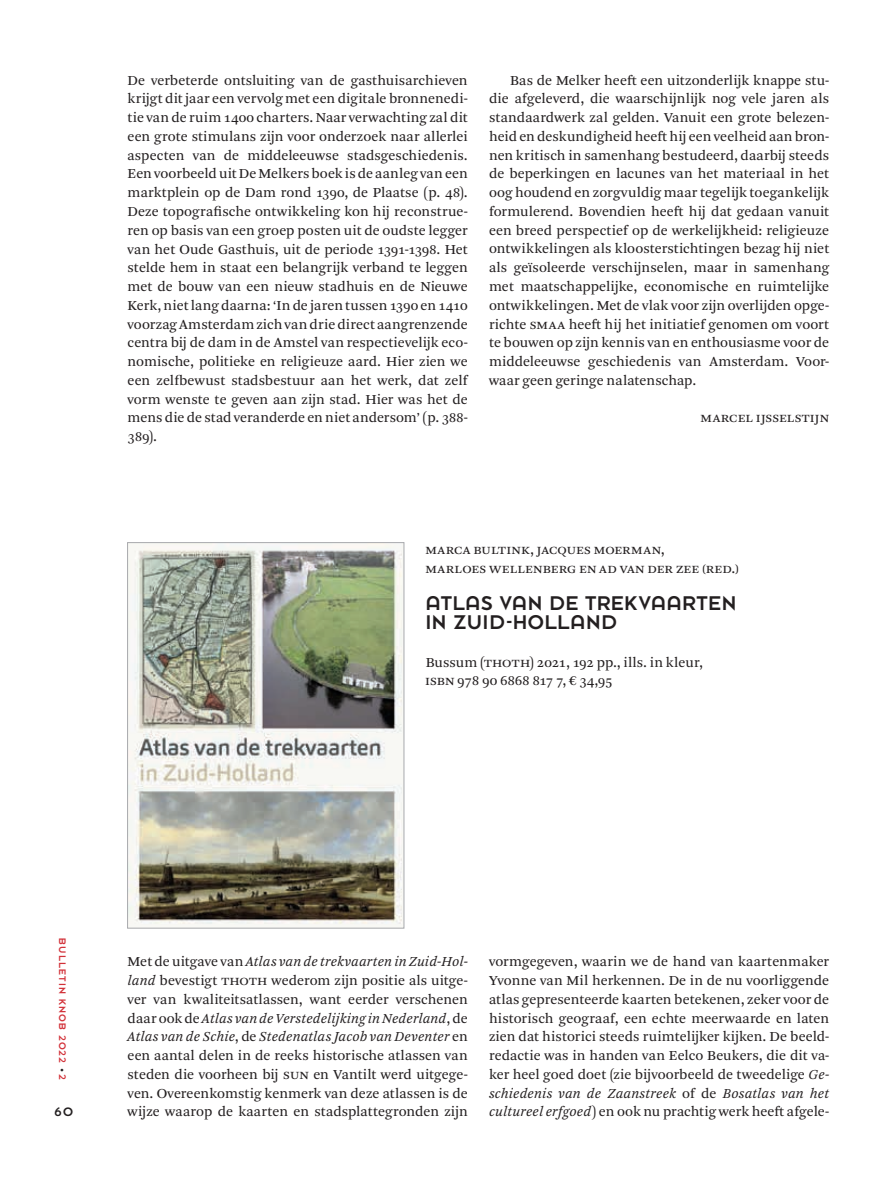
<style>
.page{position:relative;width:893px;height:1191px;background:#fff}
.page>*{position:absolute;margin:0;border:0;box-sizing:border-box;transform-origin:0 0}
.t1{font:21.9px/18.8px "Dessau Pro";letter-spacing:.025em;color:#231f20}
.t2{font:14.4px/18.8px "Arnhem Pro Blond";letter-spacing:.005em;color:#231f20;text-align:justify}
.t3{font:14.4px/18.8px "Arnhem Pro Blond";letter-spacing:.075em;color:#231f20}
.t4{font:14.4px "Arnhem Pro Blond";letter-spacing:-.02em;color:#231f20}
.t5{font:13.5px "Dessau Pro";color:#231f20}
.t6{font:10.5px "Dessau Pro";letter-spacing:.11em;color:#d23139}
.s1{font-size:8.25px;color:#231f20}
.s2{font-style:italic}
</style>
<div class="page">
<img style="left:129px;top:544px;width:273px;height:382px">
<div style="left:127px;top:542px;width:277px;height:386px;border:1px solid #a8a9ad"></div>
<p class="t2" style="left:128px;top:71px;width:342px">De verbeterde ontsluiting van de gasthuisarchieven krijgt dit jaar een vervolg met een digitale bronnenedi&shy;tie van de ruim 1400 charters. Naar verwachting zal dit een grote stimulans zijn voor onderzoek naar allerlei aspecten van de middeleeuwse stadsgeschiedenis.<br>Een voorbeeld uit De Melkers boek is de aanleg van een marktplein op de Dam rond 1390, de Plaatse (p. 48).<br>Deze topografische ontwikkeling kon hij reconstrue&shy;ren op basis van een groep posten uit de oudste legger van het Oude Gasthuis, uit de periode 1391-1398. Het stelde hem in staat een belangrijk verband te leggen met de bouw van een nieuw stadhuis en de Nieuwe Kerk, niet lang daarna: ‘In de jaren tussen 1390 en 1410 voorzag Amsterdam zich van drie direct aangrenzende centra bij de dam in de Amstel van respectievelijk eco&shy;nomische, politieke en religieuze aard. Hier zien we een zelfbewust stadsbestuur aan het werk, dat zelf vorm wenste te geven aan zijn stad. Hier was het de mens die de stad veranderde en niet andersom’ (p. 388- 389).</p>
<p class="t2" style="left:489px;top:71px;width:342px;text-indent:21px">Bas de Melker heeft een uitzonderlijk knappe stu&shy;die afgeleverd, die waarschijnlijk nog vele jaren als standaardwerk zal gelden. Vanuit een grote belezen&shy;heid en deskundigheid heeft hij een veelheid aan bron&shy;nen kritisch in samenhang bestudeerd, daarbij steeds de beperkingen en lacunes van het materiaal in het oog houdend en zorgvuldig maar tegelijk toegankelijk formulerend. Bovendien heeft hij dat gedaan vanuit een breed perspectief op de werkelijkheid: religieuze ontwikkelingen als kloosterstichtingen bezag hij niet als geïsoleerde verschijnselen, maar in samenhang met maatschappelijke, economische en ruimtelijke ontwikkelingen. Met de vlak voor zijn overlijden opge&shy;richte SMAA heeft hij het initiatief genomen om voort te bouwen op zijn kennis van en enthousiasme voor de middeleeuwse geschiedenis van Amsterdam. Voor&shy;waar geen geringe nalatenschap.</p>
<p class="t2" style="left:701px;top:408px;width:123px">Marcel IJsselstijn</p>
<p class="t3" style="left:425px;top:540px;width:315px">Marca Bultink, Jacques Moerman,<br>Marloes Wellenberg en Ad van der Zee (red.)</p>
<h1 class="t1" style="left:425px;top:594px;width:312px">ATLAS VAN DE TREKVAARTEN<br>IN ZUID-HOLLAND</h1>
<p class="t2" style="left:425px;top:653px;width:279px">Bussum (THOTH) 2021, 192 pp., ills. in kleur, isbn</p>
<p class="t4" style="left:457px;top:671px;width:157px">978 90 6868 817 7, € 34,95</p>
<p class="t6" style="left:68px;top:938px;width:143px;rotate:90deg">BULLETIN KNOB 2022 <span class="s1">•</span> 2</p>
<p class="t5" style="left:54px;top:1105px;width:20px">60</p>
<p class="t2" style="left:128px;top:952px;width:342px">Met de uitgave van <span class="s2">Atlas van de trekvaarten in Zuid-Hol&shy;land</span> bevestigt THOTH wederom zijn positie als uitge&shy;ver van kwaliteitsatlassen, want eerder verschenen daar ook de <span class="s2">Atlas van de Verstedelijking in Nederland</span>, de <span class="s2">Atlas van de Schie</span>, de <span class="s2">Stedenatlas Jacob van Deventer</span> en een aantal delen in de reeks historische atlassen van steden die voorheen bij SUN en Vantilt werd uitgege&shy;ven. Overeenkomstig kenmerk van deze atlassen is de wijze waarop de kaarten en stadsplattegronden zijn</p>
<p class="t2" style="left:489px;top:952px;width:342px">vormgegeven, waarin we de hand van kaartenmaker Yvonne van Mil herkennen. De in de nu voorliggende atlas gepresenteerde kaarten betekenen, zeker voor de historisch geograaf, een echte meerwaarde en laten zien dat historici steeds ruimtelijker kijken. De beeld&shy;redactie was in handen van Eelco Beukers, die dit va&shy;ker heel goed doet (zie bijvoorbeeld de tweedelige <span class="s2">Ge&shy;schiedenis van de Zaanstreek</span> of de <span class="s2">Bosatlas van het cultureel erfgoed</span>) en ook nu prachtig werk heeft afgele-</p>
</div>
